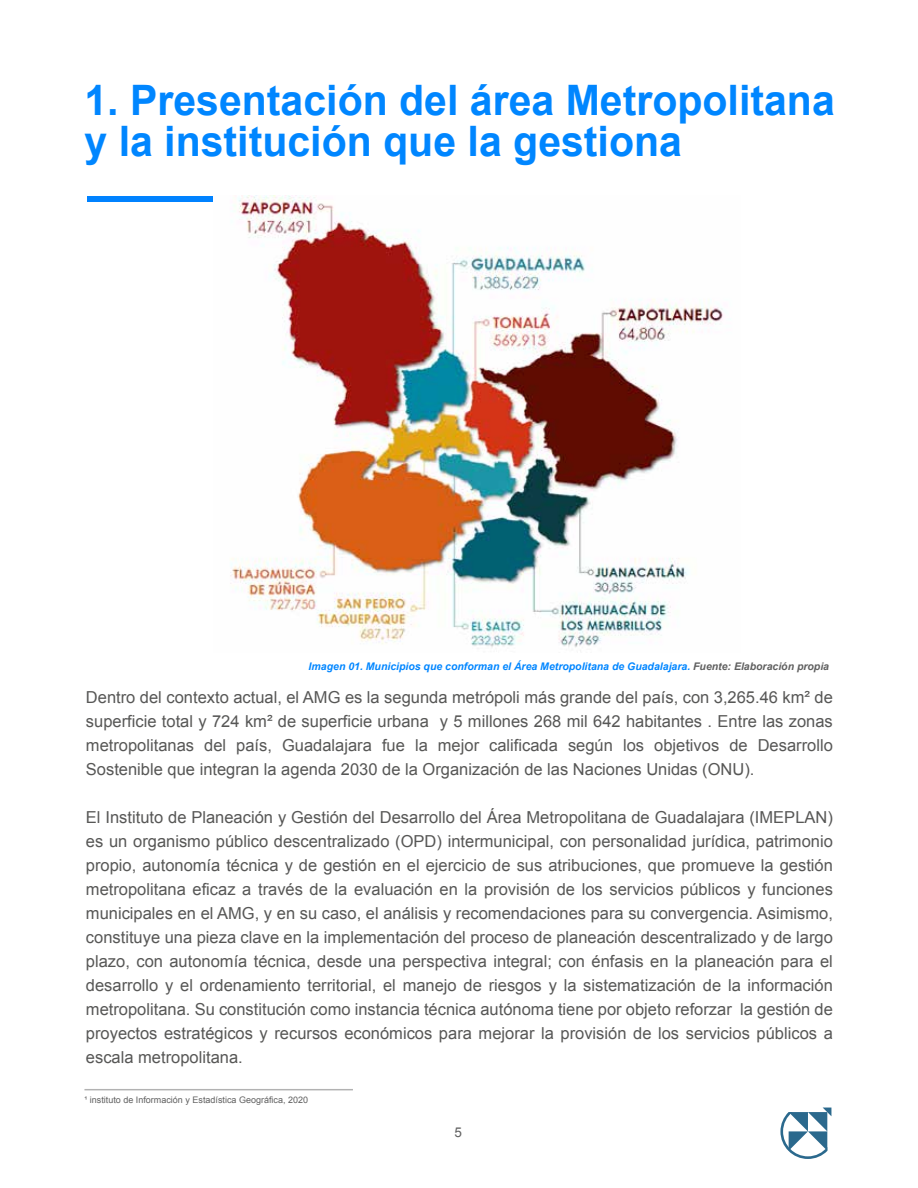
<style>
.page{position:relative;width:918px;height:1188px;background:#fff}
.page>*{position:absolute;margin:0;border:0;box-sizing:border-box;transform-origin:0 0}
.t1{font:700 42px/40.5px "Arial";color:#0086ff}
.t2{font:16.5px/24px "Arial";color:#575756;text-align:justify}
.t3{font:13.5px "Arial";color:#606060}
.t4{font:italic 700 10.5px "Arial";color:#0086ff}
.t5{font:9px "Arial";color:#606060}
.s1{color:#606060}
</style>
<div class="page">
<svg style="left:780px;top:1108px;width:51px;height:51px"></svg>
<div style="left:87px;top:196px;width:129px;height:6px;background:#0082ff"></div>
<hr style="left:84px;top:1089px;width:269px;height:1px;background:#808080">
<img style="left:213px;top:195px;width:510px;height:456px">
<h1 class="t1" style="left:84px;top:81px;width:752px">1. Presentación del área Metropolitana y la institución que la gestiona</h1>
<p class="t4" style="left:309px;top:660px;width:522px">Imagen 01. Municipios que conforman el Área Metropolitana de Guadalajara. <span class="s1">Fuente: Elaboración propia</span></p>
<p class="t2" style="left:86px;top:686px;width:748px">Dentro del contexto actual, el AMG es la segunda metrópoli más grande del país, con 3,265.46 km² de superficie total y 724 km² de superficie urbana y 5 millones 268 mil 642 habitantes . Entre las zonas metropolitanas del país, Guadalajara fue la mejor calificada según los objetivos de Desarrollo Sostenible que integran la agenda 2030 de la Organización de las Naciones Unidas (ONU).</p>
<p class="t2" style="left:86px;top:806px;width:749px">El Instituto de Planeación y Gestión del Desarrollo del Área Metropolitana de Guadalajara (IMEPLAN) es un organismo público descentralizado (OPD) intermunicipal, con personalidad jurídica, patrimonio propio, autonomía técnica y de gestión en el ejercicio de sus atribuciones, que promueve la gestión metropolitana eficaz a través de la evaluación en la provisión de los servicios públicos y funciones municipales en el AMG, y en su caso, el análisis y recomendaciones para su convergencia. Asimismo, constituye una pieza clave en la implementación del proceso de planeación descentralizado y de largo plazo, con autonomía técnica, desde una perspectiva integral; con énfasis en la planeación para el desarrollo y el ordenamiento territorial, el manejo de riesgos y la sistematización de la información metropolitana. Su constitución como instancia técnica autónoma tiene por objeto reforzar la gestión de proyectos estratégicos y recursos económicos para mejorar la provisión de los servicios públicos a escala metropolitana.</p>
<p class="t5" style="left:84px;top:1094px;width:225px">¹ instituto de Información y Estadística Geográfica, 2020</p>
<p class="t3" style="left:454px;top:1124px;width:9px">5</p>
</div>
